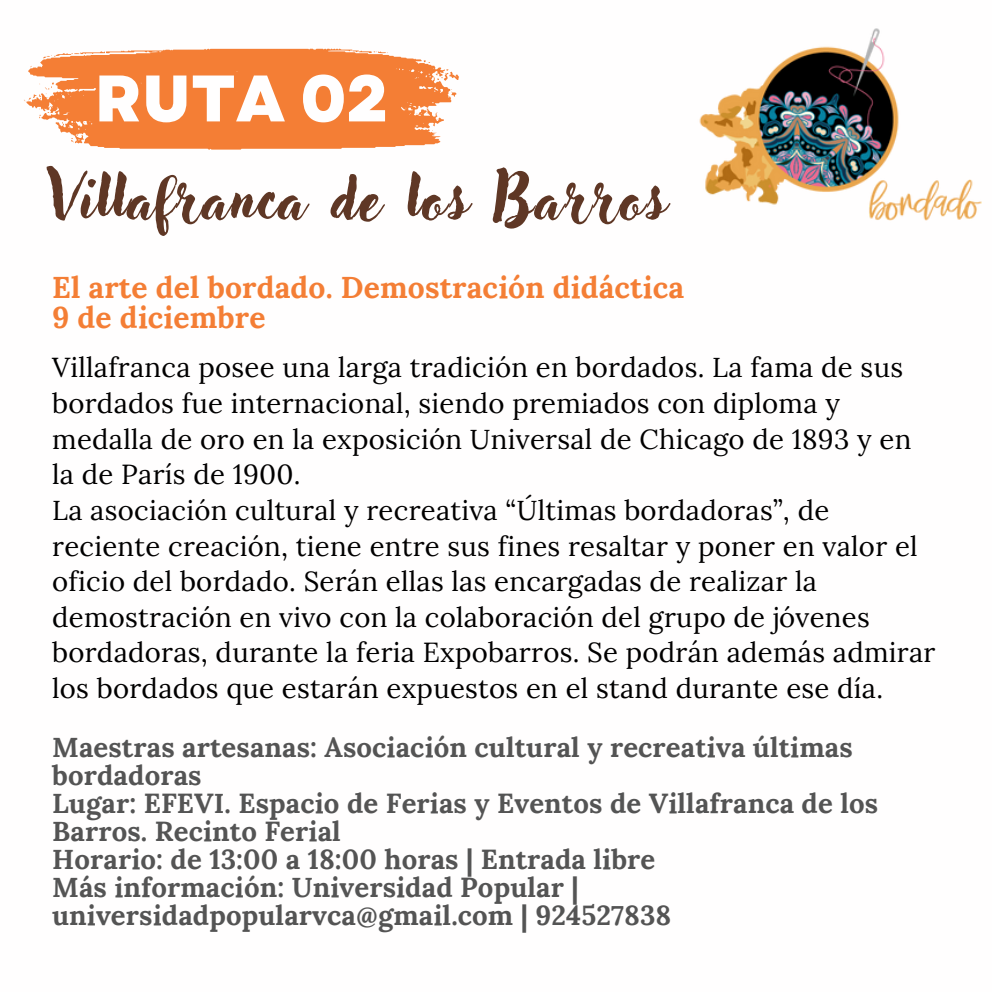
<style>
.page{position:relative;width:992px;height:992px;background:#fff}
.page>*{position:absolute;margin:0;border:0;box-sizing:border-box;transform-origin:0 0}
.t1{font:800 65.5px "Garet";color:#fffefe}
.t2{font:59.25px "Adlery Pro";letter-spacing:.035em;color:#5f3725}
.t3{font:700 30px/30px "Lora";letter-spacing:.005em;color:#f47e35}
.t4{font:27.5px/35.8px "Lora";letter-spacing:.01em;color:#000}
.t5{font:700 27.5px/28.2px "Lora";letter-spacing:.005em;color:#545454}
</style>
<div class="page">
<svg style="left:28px;top:49px;width:423px;height:101px;background:#f58d4e"></svg>
<svg style="left:424px;top:60px;width:6px;height:3px"></svg>
<svg style="left:353px;top:50px;width:35px;height:3px"></svg>
<svg style="left:43px;top:51px;width:62px;height:7px"></svg>
<svg style="left:436px;top:69px;width:23px;height:12px"></svg>
<svg style="left:451px;top:89px;width:6px;height:8px"></svg>
<svg style="left:24px;top:83px;width:30px;height:35px"></svg>
<svg style="left:71px;top:134px;width:7px;height:9px"></svg>
<img style="left:699px;top:28px;width:283px;height:193px">
<h1 class="t1" style="left:95px;top:51px;width:296px">RUTA 02</h1>
<h2 class="t2" style="left:48px;top:171px;width:620px">Villafranca de los Barros</h2>
<p class="t3" style="left:52px;top:272px;width:633px">El arte del bordado. Demostración didáctica<br>9 de diciembre</p>
<p class="t4" style="left:52px;top:349px;width:885px">Villafranca posee una larga tradición en bordados. La fama de sus bordados fue internacional, siendo premiados con diploma y medalla de oro en la exposición Universal de Chicago de 1893 y en la de París de 1900.<br>La asociación cultural y recreativa “Últimas bordadoras”, de reciente creación, tiene entre sus fines resaltar y poner en valor el oficio del bordado. Serán ellas las encargadas de realizar la demostración en vivo con la colaboración del grupo de jóvenes bordadoras, durante la feria Expobarros. Se podrán además admirar los bordados que estarán expuestos en el stand durante ese día.</p>
<p class="t5" style="left:52px;top:732px;width:827px">Maestras artesanas: Asociación cultural y recreativa últimas bordadoras<br>Lugar: EFEVI. Espacio de Ferias y Eventos de Villafranca de los Barros. Recinto Ferial<br>Horario: de 13:00 a 18:00 horas | Entrada libre<br>Más información: Universidad Popular | universidadpopularvca@gmail.com | 924527838</p>
</div>
